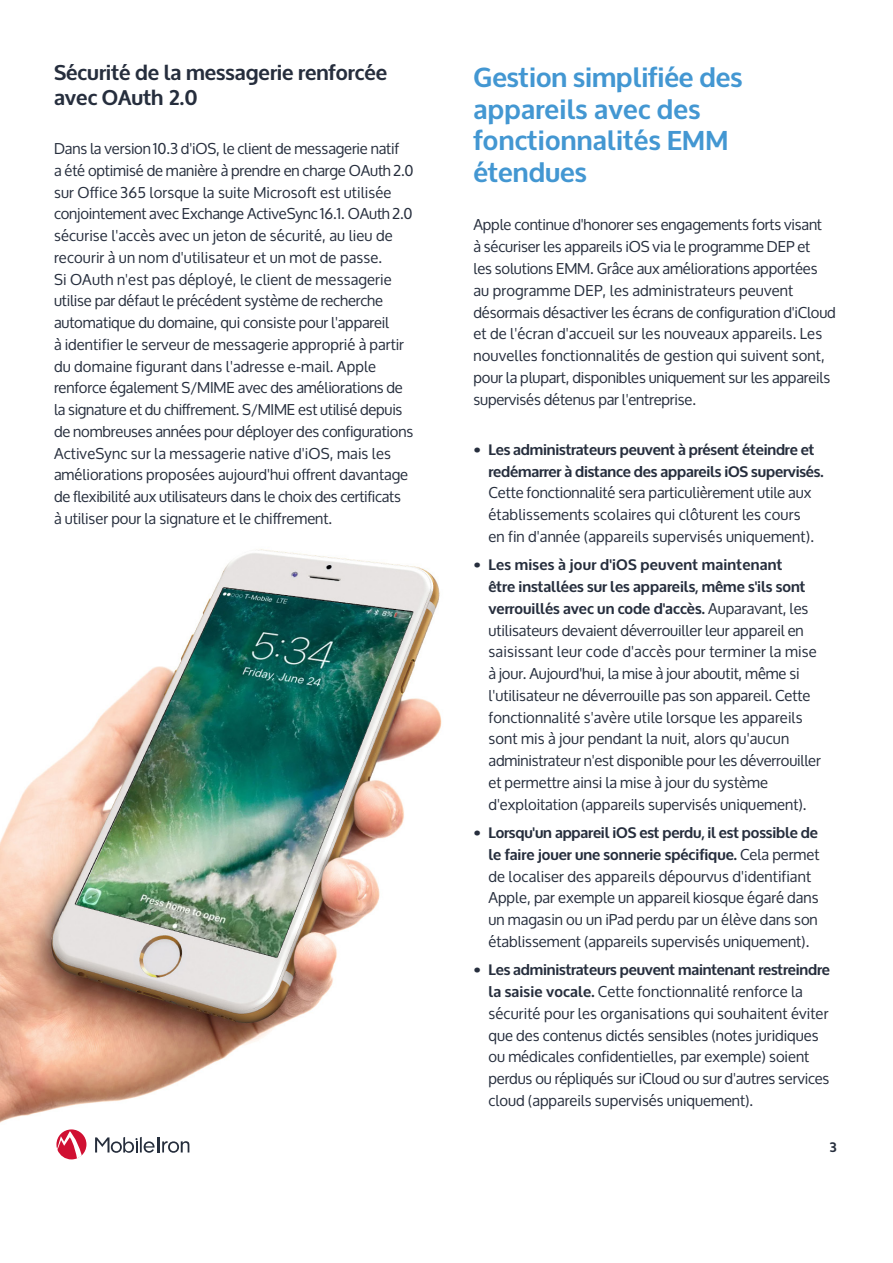
<style>
.page{position:relative;width:893px;height:1263px;background:#fff}
.page>*{position:absolute;margin:0;border:0;box-sizing:border-box;transform-origin:0 0}
.Title_2{font:700 27px/31.5px "Oxygen";letter-spacing:.01em;color:#4397d2}
.Title_3{font:700 21px/25.5px "Oxygen";color:#262e3d}
.Text_Copy{font:15px/21.8px "Oxygen";color:#262e3d}
.t1{font:700 13.5px "Oxygen";color:#262e3d}
.s1{font-weight:700}
</style>
<div class="page">
<img style="left:0;top:549px;width:442px;height:611px">
<svg style="left:95px;top:1137px;width:94px;height:16px"></svg>
<svg style="left:56px;top:1129px;width:30px;height:30px"></svg>
<p class="Title_3" style="left:54px;top:60px;width:335px">Sécurité de la messagerie renforcée avec OAuth 2.0</p>
<p class="Text_Copy" style="left:54px;top:138px;width:361px">Dans la version 10.3 d'iOS, le client de messagerie natif<br>a été optimisé de manière à prendre en charge OAuth 2.0 sur Office 365 lorsque la suite Microsoft est utilisée conjointement avec Exchange ActiveSync 16.1. OAuth 2.0 sécurise l'accès avec un jeton de sécurité, au lieu de recourir à un nom d'utilisateur et un mot de passe.<br>Si OAuth n'est pas déployé, le client de messagerie utilise par défaut le précédent système de recherche automatique du domaine, qui consiste pour l'appareil<br>à identifier le serveur de messagerie approprié à partir du domaine figurant dans l'adresse e-mail. Apple renforce également S/MIME avec des améliorations de la signature et du chiffrement. S/MIME est utilisé depuis de nombreuses années pour déployer des configurations ActiveSync sur la messagerie native d'iOS, mais les améliorations proposées aujourd'hui offrent davantage de flexibilité aux utilisateurs dans le choix des certificats<br>à utiliser pour la signature et le chiffrement.</p>
<p class="Title_2" style="left:473px;top:63px;width:270px">Gestion simplifiée des appareils avec des fonctionnalités EMM étendues</p>
<p class="Text_Copy" style="left:473px;top:214px;width:364px">Apple continue d'honorer ses engagements forts visant<br>à sécuriser les appareils iOS via le programme DEP et<br>les solutions EMM. Grâce aux améliorations apportées au programme DEP, les administrateurs peuvent désormais désactiver les écrans de configuration d'iCloud et de l'écran d'accueil sur les nouveaux appareils. Les nouvelles fonctionnalités de gestion qui suivent sont, pour la plupart, disponibles uniquement sur les appareils supervisés détenus par l'entreprise.</p>
<p class="Text_Copy" style="left:488px;top:439px;width:336px;text-indent:-15px"><span class="s1">• Les administrateurs peuvent à présent éteindre et redémarrer à distance des appareils iOS supervisés.<br></span>Cette fonctionnalité sera particulièrement utile aux établissements scolaires qui clôturent les cours<br>en fin d'année (appareils supervisés uniquement).</p>
<p class="Text_Copy" style="left:488px;top:554px;width:334px;text-indent:-15px"><span class="s1">• Les mises à jour d'iOS peuvent maintenant<br>être installées sur les appareils, même s'ils sont verrouillés avec un code d'accès.</span> Auparavant, les utilisateurs devaient déverrouiller leur appareil en saisissant leur code d'accès pour terminer la mise à jour. Aujourd'hui, la mise à jour aboutit, même si l'utilisateur ne déverrouille pas son appareil. Cette fonctionnalité s'avère utile lorsque les appareils sont mis à jour pendant la nuit, alors qu'aucun administrateur n'est disponible pour les déverrouiller et permettre ainsi la mise à jour du système d'exploitation (appareils supervisés uniquement).</p>
<p class="Text_Copy" style="left:488px;top:822px;width:333px;text-indent:-15px"><span class="s1">• Lorsqu'un appareil iOS est perdu, il est possible de le faire jouer une sonnerie spécifique.</span> Cela permet de localiser des appareils dépourvus d'identifiant Apple, par exemple un appareil kiosque égaré dans un magasin ou un iPad perdu par un élève dans son établissement (appareils supervisés uniquement).</p>
<p class="Text_Copy" style="left:488px;top:959px;width:343px;text-indent:-15px"><span class="s1">• Les administrateurs peuvent maintenant restreindre la saisie vocale.</span> Cette fonctionnalité renforce la sécurité pour les organisations qui souhaitent éviter que des contenus dictés sensibles (notes juridiques ou médicales confidentielles, par exemple) soient perdus ou répliqués sur iCloud ou sur d'autres services cloud (appareils supervisés uniquement).</p>
<p class="t1" style="left:830px;top:1139px;width:8px">3</p>
</div>
